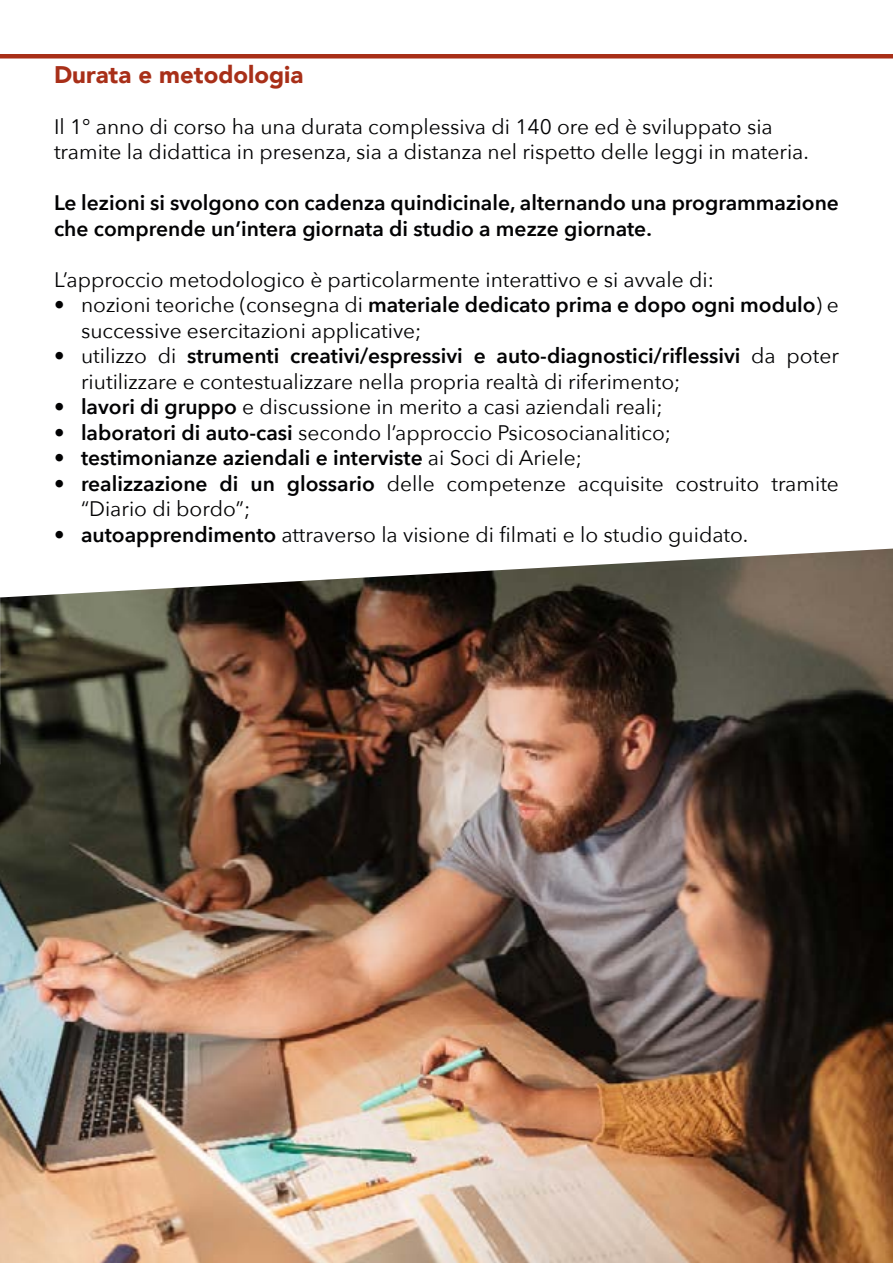
<style>
.page{position:relative;width:893px;height:1263px;background:#fff}
.page>*{position:absolute;margin:0;border:0;box-sizing:border-box;transform-origin:0 0}
.t1{font:900 24px "Avenir";color:#a82f18}
.t2{font:21px/25.5px "Avenir Next";color:#020203}
.t3{font:600 21px/25.5px "Avenir Next";color:#020203}
.s1{font-weight:600}
.s2{font-weight:400}
</style>
<div class="page">
<img style="left:0;top:764px;width:893px;height:499px">
<img style="left:0;top:548px;width:893px;height:216px">
<div style="left:0;top:54px;width:893px;height:5px;background:#a82f18"></div>
<p class="t1" style="left:54px;top:54px;width:251px">Durata e metodologia</p>
<p class="t2" style="left:54px;top:113px;width:756px">Il 1° anno di corso ha una durata complessiva di 140 ore ed è sviluppato sia tramite la didattica in presenza, sia a distanza nel rispetto delle leggi in materia.</p>
<p class="t3" style="left:54px;top:189px;width:786px">Le lezioni si svolgono con cadenza quindicinale, alternando una programmazione che comprende un’intera giornata di studio a mezze giornate.</p>
<p class="t2" style="left:54px;top:266px;width:661px">L’approccio metodologico è particolarmente interattivo e si avvale di:</p>
<p class="t2" style="left:81px;top:291px;width:759px;text-indent:-27px">• nozioni teoriche (consegna di <span class="s1">materiale dedicato prima e dopo ogni modulo</span>) e successive esercitazioni applicative;</p>
<p class="t2" style="left:81px;top:342px;width:759px;text-indent:-27px">• utilizzo di <span class="s1">strumenti creativi/espressivi e auto-diagnostici/riflessivi</span> da poter riutilizzare e contestualizzare nella propria realtà di riferimento;</p>
<p class="t2" style="left:54px;top:393px;width:610px"><span class="s1">• lavori di gruppo</span> e discussione in merito a casi aziendali reali;</p>
<p class="t2" style="left:54px;top:419px;width:619px"><span class="s1">• laboratori di auto-casi</span> secondo l’approccio Psicosocianalitico;</p>
<p class="t3" style="left:54px;top:444px;width:529px">• testimonianze aziendali e interviste <span class="s2">ai Soci di Ariele;</span></p>
<p class="t2" style="left:81px;top:470px;width:759px;text-indent:-27px"><span class="s1">• realizzazione di un glossario</span> delle competenze acquisite costruito tramite “Diario di bordo”;</p>
<p class="t2" style="left:54px;top:520px;width:696px"><span class="s1">• autoapprendimento</span> attraverso la visione di filmati e lo studio guidato.</p>
</div>
